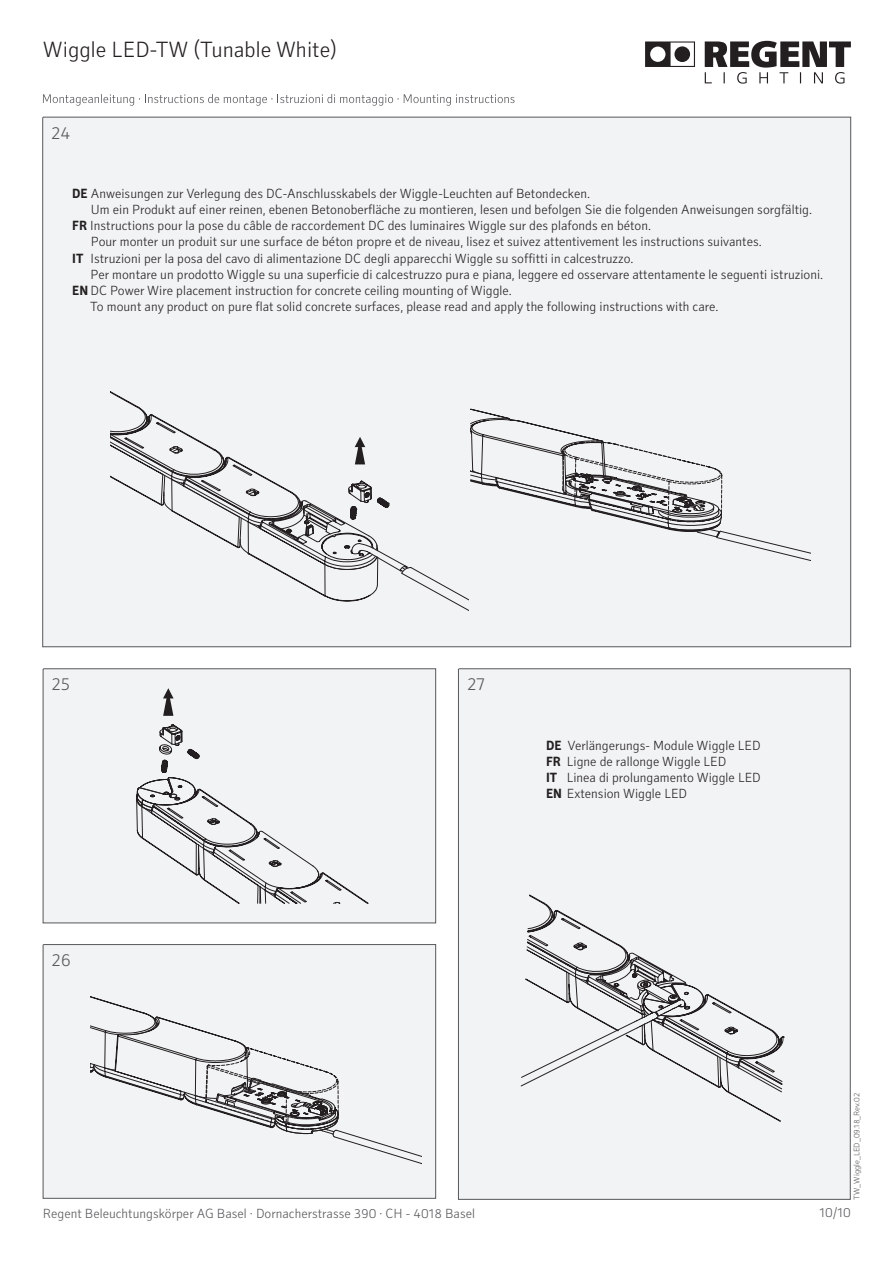
<style>
.page{position:relative;width:893px;height:1263px;background:#fff}
.page>*{position:absolute;margin:0;border:0;box-sizing:border-box;transform-origin:0 0}
.t1{font:300 22.5px "Secca";color:#231f20}
.t2{font:300 18px "Secca";color:#57585a}
.t3{font:300 13.5px/16.2px "Secca";color:#231f20}
.t4{font:300 13.5px "Secca";color:#57585a}
.t5{font:300 8.25px "Secca";color:#57585a}
.s1{font-weight:700}
</style>
<div class="page">
<div style="left:458px;top:668px;width:393px;height:532px;background:#f2f3f4"></div>
<div style="left:42px;top:117px;width:809px;height:530px;background:#f2f3f4"></div>
<svg style="left:43px;top:94px;width:471px;height:12px"></svg>
<svg style="left:645px;top:41px;width:206px;height:43px"></svg>
<svg style="left:110px;top:367px;width:268px;height:235px"></svg>
<div style="left:525px;top:894px;width:258px;height:8px;background:#f2f3f4"></div>
<div style="left:527px;top:1094px;width:258px;height:28px;background:#f2f3f4"></div>
<svg style="left:520px;top:902px;width:265px;height:192px"></svg>
<div style="left:43px;top:668px;width:393px;height:255px;background:#f2f3f4"></div>
<svg style="left:43px;top:944px;width:393px;height:255px;fill:#f2f3f4"></svg>
<svg style="left:163px;top:688px;width:11px;height:28px"></svg>
<svg style="left:136px;top:724px;width:233px;height:180px"></svg>
<svg style="left:91px;top:992px;width:330px;height:191px"></svg>
<svg style="left:348px;top:408px;width:462px;height:222px"></svg>
<h1 class="t1" style="left:43px;top:37px;width:296px">Wiggle LED-TW (Tunable White)</h1>
<h2 class="t2" style="left:51px;top:123px;width:21px">24</h2>
<p class="t3" style="left:72px;top:186px;width:519px"><span class="s1">DE</span> Anweisungen zur Verlegung des DC-Anschlusskabels der Wiggle-Leuchten auf Betondecken.</p>
<p class="t3" style="left:91px;top:202px;width:723px">Um ein Produkt auf einer reinen, ebenen Betonoberfläche zu montieren, lesen und befolgen Sie die folgenden Anweisungen sorgfältig.</p>
<p class="t3" style="left:72px;top:218px;width:580px"><span class="s1">FR</span> Instructions pour la pose du câble de raccordement DC des luminaires Wiggle sur des plafonds en béton.</p>
<p class="t3" style="left:91px;top:234px;width:672px">Pour monter un produit sur une surface de béton propre et de niveau, lisez et suivez attentivement les instructions suivantes.</p>
<p class="t3" style="left:72px;top:250px;width:563px"><span class="s1">IT</span> Istruzioni per la posa del cavo di alimentazione DC degli apparecchi Wiggle su soffitti in calcestruzzo.</p>
<p class="t3" style="left:91px;top:267px;width:734px">Per montare un prodotto Wiggle su una superficie di calcestruzzo pura e piana, leggere ed osservare attentamente le seguenti istruzioni.</p>
<p class="t3" style="left:72px;top:283px;width:441px"><span class="s1">EN</span> DC Power Wire placement instruction for concrete ceiling mounting of Wiggle.</p>
<p class="t3" style="left:90px;top:299px;width:630px">To mount any product on pure flat solid concrete surfaces, please read and apply the following instructions with care.</p>
<h2 class="t2" style="left:51px;top:674px;width:20px">25</h2>
<h2 class="t2" style="left:51px;top:949px;width:21px">26</h2>
<h2 class="t2" style="left:467px;top:674px;width:19px">27</h2>
<p class="t3" style="left:546px;top:737px;width:216px"><span class="s1">DE</span> Verlängerungs- Module Wiggle LED<br><span class="s1">FR</span> Ligne de rallonge Wiggle LED<br><span class="s1">IT</span> Linea di prolungamento Wiggle LED<br><span class="s1">EN</span> Extension Wiggle LED</p>
<p class="t5" style="left:852px;top:1200px;width:108px;rotate:-90deg">TW_Wiggle_LED_09.18_Rev.02</p>
<p class="t4" style="left:43px;top:1206px;width:434px">Regent Beleuchtungskörper AG Basel · Dornacherstrasse 390 · CH - 4018 Basel</p>
<p class="t4" style="left:819px;top:1205px;width:33px">10/10</p>
</div>
